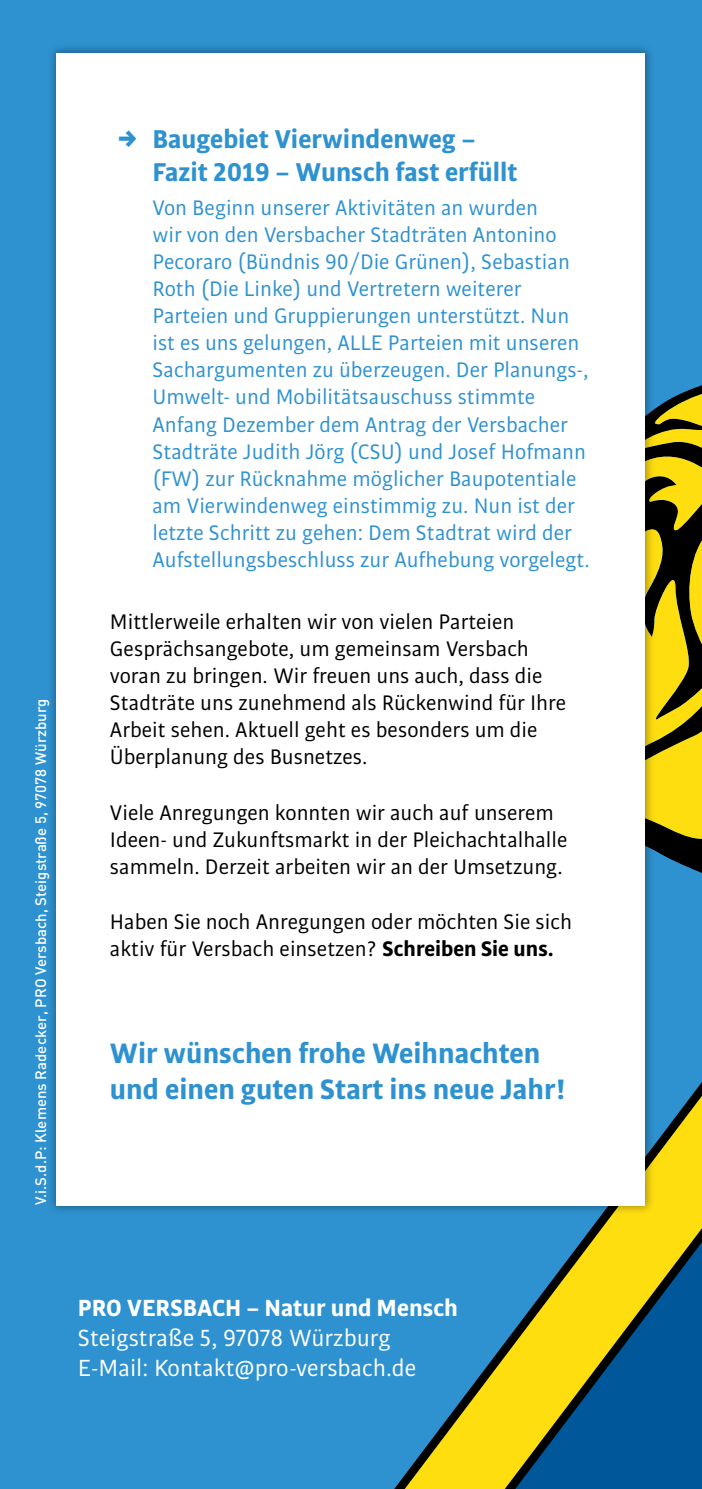
<style>
.page{position:relative;width:702px;height:1489px;background:#fff}
.page>*{position:absolute;margin:0;border:0;box-sizing:border-box;transform-origin:0 0}
.t1{font:700 30px/36px "Bulo";color:#2e92d0}
.t2{font:700 27.5px/33px "Bulo";color:#2e92d0}
.t3{font:25px/30px "Bulo";color:#fff}
.t4{font:700 25px "Bulo";color:#fff}
.t5{font:22.5px/27px "Bulo";color:#2e92d0}
.t6{font:22.5px/27px "Bulo";color:#000}
.t7{font:500 15px "DIN";color:#fff}
.s1{font-weight:700}
</style>
<div class="page">
<div style="left:0;top:0;width:702px;height:1488px;background:#2e92d0"></div>
<svg style="left:654px;top:385px;width:48px;height:314px;background:#867911"></svg>
<svg style="left:395px;top:699px;width:307px;height:789px"></svg>
<div style="left:47px;top:44px;width:607px;height:1170px;background:#000;opacity:.35"></div>
<div style="left:57px;top:53px;width:588px;height:1152px;background:#fff"></div>
<p class="t7" style="left:31px;top:1205px;width:508px;rotate:-90deg">V.i.S.d.P: Klemens Radecker, PRO Versbach, Steigstraße 5, 97078 Würzburg</p>
<p class="t2" style="left:152px;top:122px;width:366px">Baugebiet Vierwindenweg –<br>Fazit 2019 – Wunsch fast erfüllt</p>
<p class="t5" style="left:152px;top:194px;width:439px">Von Beginn unserer Aktivitäten an wurden<br>wir von den Versbacher Stadträten Antonino Pecoraro (Bündnis 90/Die Grünen), -Sebastian Roth (Die Linke) und Vertretern weiterer Parteien und Gruppierungen unterstützt. Nun ist es uns gelungen, ALLE Parteien mit unseren Sachargumenten zu überzeugen. Der Planungs-, Umwelt- und Mobilitätsauschuss stimmte Anfang Dezember dem Antrag der Versbacher Stadträte Judith Jörg (CSU) und Josef Hofmann (FW) zur Rücknahme möglicher Baupotentiale am Vierwindenweg einstimmig zu. Nun ist der letzte Schritt zu gehen: Dem Stadtrat wird der Aufstellungsbeschluss zur Aufhebung vorgelegt.</p>
<p class="t6" style="left:110px;top:607px;width:458px">Mittlerweile erhalten wir von vielen Parteien Gesprächsangebote, um gemeinsam Versbach voran zu bringen. Wir freuen uns auch, dass die Stadträte uns zunehmend als Rückenwind für Ihre Arbeit -sehen. Aktuell geht es besonders um die Überplanung des Busnetzes.</p>
<p class="t6" style="left:110px;top:798px;width:459px">Viele Anregungen konnten wir auch auf unserem<br>Ideen- und Zukunftsmarkt in der Pleichachtalhalle sammeln. Derzeit arbeiten wir an der Umsetzung.</p>
<p class="t6" style="left:110px;top:907px;width:463px">Haben Sie noch Anregungen oder möchten Sie sich aktiv für Versbach einsetzen? <span class="s1">Schreiben Sie uns.</span></p>
<h1 class="t1" style="left:110px;top:1034px;width:458px">Wir wünschen frohe Weihnachten und einen guten Start ins neue Jahr!</h1>
<p class="t4" style="left:78px;top:1291px;width:381px">PRO VERSBACH – Natur und Mensch</p>
<p class="t3" style="left:78px;top:1322px;width:340px">Steigstraße 5, 97078 Würzburg<br>E-Mail: Kontakt@pro-versbach.de</p>
</div>
